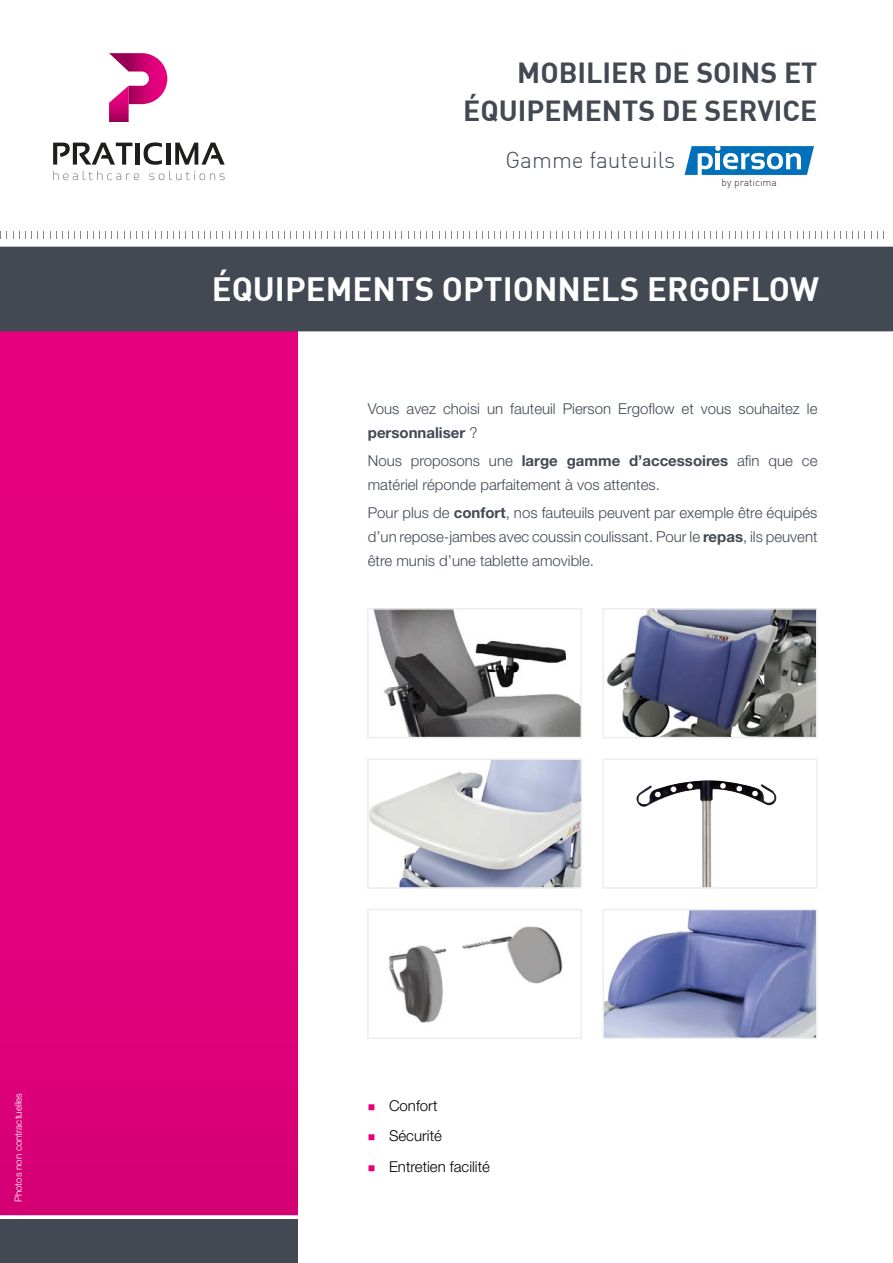
<style>
.page{position:relative;width:893px;height:1263px;background:#fff}
.page>*{position:absolute;margin:0;border:0;box-sizing:border-box;transform-origin:0 0}
.t1{font:700 33px "DIN";color:#fff}
.t2{font:700 28.5px/37.5px "DIN";color:#424953;text-align:right}
.t3{font:300 22.65px "DIN";color:#424953}
.t4{font:300 15px/24px "Helvetica Neue LT Std";color:#424953}
.t5{font:300 15px/30.5px "Helvetica Neue LT Std";color:#000}
.t6{font:300 10.2px "DIN";color:#2e2e2e}
.t7{font:300 9.75px "Helvetica Neue LT Std";color:#fff}
.s1{font-weight:700}
</style>
<div class="page">
<div style="left:0;top:249px;width:297px;height:990px;background:linear-gradient(to right,#e2007c,#e2007c)"></div>
<div style="left:0;top:247px;width:893px;height:84px;background:#424953"></div>
<div style="left:0;top:1217px;width:297px;height:46px;background:#424953"></div>
<svg style="left:0;top:1215px;width:298px;height:4px"></svg>
<svg style="left:871px;top:231px;width:13px;height:8px"></svg>
<svg style="left:834px;top:231px;width:31px;height:8px"></svg>
<svg style="left:797px;top:231px;width:31px;height:8px"></svg>
<svg style="left:766px;top:231px;width:25px;height:8px"></svg>
<svg style="left:729px;top:231px;width:25px;height:8px"></svg>
<svg style="left:692px;top:231px;width:25px;height:8px"></svg>
<svg style="left:655px;top:231px;width:25px;height:8px"></svg>
<svg style="left:618px;top:231px;width:31px;height:8px"></svg>
<svg style="left:587px;top:231px;width:25px;height:8px"></svg>
<svg style="left:550px;top:231px;width:25px;height:8px"></svg>
<svg style="left:513px;top:231px;width:25px;height:8px"></svg>
<svg style="left:476px;top:231px;width:25px;height:8px"></svg>
<svg style="left:439px;top:231px;width:31px;height:8px"></svg>
<svg style="left:408px;top:231px;width:25px;height:8px"></svg>
<svg style="left:371px;top:231px;width:25px;height:8px"></svg>
<svg style="left:334px;top:231px;width:25px;height:8px"></svg>
<svg style="left:303px;top:231px;width:19px;height:8px"></svg>
<svg style="left:266px;top:231px;width:25px;height:8px"></svg>
<svg style="left:229px;top:231px;width:25px;height:8px"></svg>
<svg style="left:192px;top:231px;width:25px;height:8px"></svg>
<svg style="left:155px;top:231px;width:31px;height:8px"></svg>
<svg style="left:124px;top:231px;width:25px;height:8px"></svg>
<svg style="left:87px;top:231px;width:25px;height:8px"></svg>
<svg style="left:50px;top:231px;width:25px;height:8px"></svg>
<svg style="left:13px;top:231px;width:25px;height:8px"></svg>
<svg style="left:53px;top:143px;width:79px;height:22px"></svg>
<hr style="left:135px;top:143px;width:4px;height:22px;background:#1d1f1c">
<svg style="left:144px;top:142px;width:18px;height:23px"></svg>
<hr style="left:166px;top:143px;width:4px;height:22px;background:#1d1f1c">
<svg style="left:175px;top:143px;width:50px;height:22px"></svg>
<svg style="left:53px;top:171px;width:86px;height:9px"></svg>
<svg style="left:149px;top:171px;width:76px;height:9px"></svg>
<svg style="left:109px;top:53px;width:58px;height:69px"></svg>
<svg style="left:685px;top:146px;width:129px;height:29px"></svg>
<img style="left:374px;top:611px;width:205px;height:124px">
<div style="left:367px;top:608px;width:215px;height:130px;border:2px solid #ededed"></div>
<img style="left:605px;top:912px;width:209px;height:124px">
<div style="left:602px;top:909px;width:215px;height:130px;border:2px solid #ededed"></div>
<img style="left:370px;top:761px;width:209px;height:125px">
<div style="left:367px;top:758px;width:215px;height:131px;border:2px solid #ededed"></div>
<img style="left:389px;top:926px;width:174px;height:97px">
<div style="left:367px;top:909px;width:215px;height:130px;border:2px solid #ededed"></div>
<img style="left:636px;top:780px;width:141px;height:106px">
<div style="left:602px;top:758px;width:215px;height:131px;border:2px solid #ededed"></div>
<img style="left:606px;top:611px;width:208px;height:124px">
<div style="left:602px;top:608px;width:215px;height:130px;border:2px solid #ededed"></div>
<h2 class="t2" style="left:463px;top:53px;width:356px">MOBILIER DE SOINS ET<br>ÉQUIPEMENTS DE SERVICE</h2>
<h3 class="t3" style="left:505px;top:145px;width:172px">Gamme fauteuils</h3>
<p class="t6" style="left:722px;top:176px;width:57px">by praticima</p>
<h1 class="t1" style="left:212px;top:268px;width:609px">ÉQUIPEMENTS OPTIONNELS ERGOFLOW</h1>
<p class="t4" style="left:368px;top:396px;width:451px">Vous avez choisi un fauteuil Pierson Ergoflow et vous souhaitez le <span class="s1">personnaliser</span> ?</p>
<p class="t4" style="left:368px;top:448px;width:451px">Nous proposons une <span class="s1">large gamme d’accessoires</span> afin que ce matériel réponde parfaitement à vos attentes.</p>
<p class="t4" style="left:368px;top:500px;width:451px;text-align:justify">Pour plus de <span class="s1">confort</span>, nos fauteuils peuvent par exemple être équipés d’un repose-jambes avec coussin coulissant. Pour le <span class="s1">repas</span>, ils peuvent être munis d’une tablette amovible.</p>
<p class="t7" style="left:12px;top:1202px;width:111px;rotate:-90deg">Photos non contractuelles</p>
<p class="t5" style="left:389px;top:1090px;width:102px">Confort<br>Sécurité<br>Entretien facilité</p>
</div>
